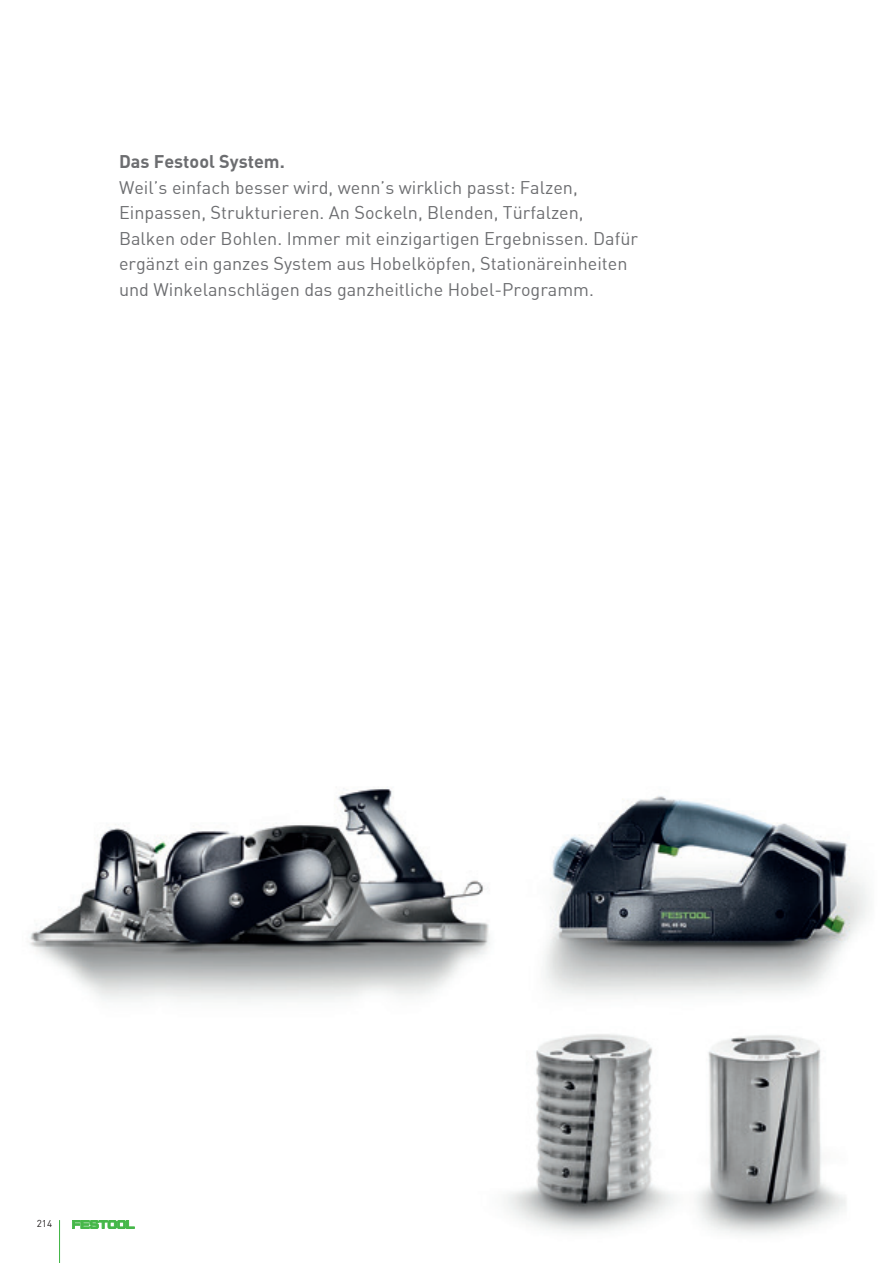
<style>
.page{position:relative;width:893px;height:1263px;background:#fff}
.page>*{position:absolute;margin:0;border:0;box-sizing:border-box;transform-origin:0 0}
.t1{font:18px/25.5px "DIN Pro";color:#6c6d70}
.t2{font:700 18px "DIN Pro";color:#6c6d70}
.t3{font:9.75px "DIN Pro";color:#231f20}
</style>
<div class="page">
<img style="left:29px;top:788px;width:839px;height:475px">
<svg style="left:72px;top:1220px;width:62px;height:8px"></svg>
<hr style="left:59px;top:1220px;width:1px;height:43px;background:#45b749">
<p class="t2" style="left:119px;top:151px;width:167px">Das Festool System.</p>
<p class="t1" style="left:119px;top:175px;width:520px">Weil’s einfach besser wird, wenn’s wirklich passt: Falzen, Einpassen, Strukturieren. An Sockeln, Blenden, Türfalzen, Balken oder Bohlen. Immer mit einzigartigen Ergebnissen. Dafür ergänzt ein ganzes System aus Hobelköpfen, Stationäreinheiten und Winkelanschlägen das ganzheitliche Hobel-Programm.</p>
<p class="t3" style="left:37px;top:1218px;width:17px">214</p>
</div>
